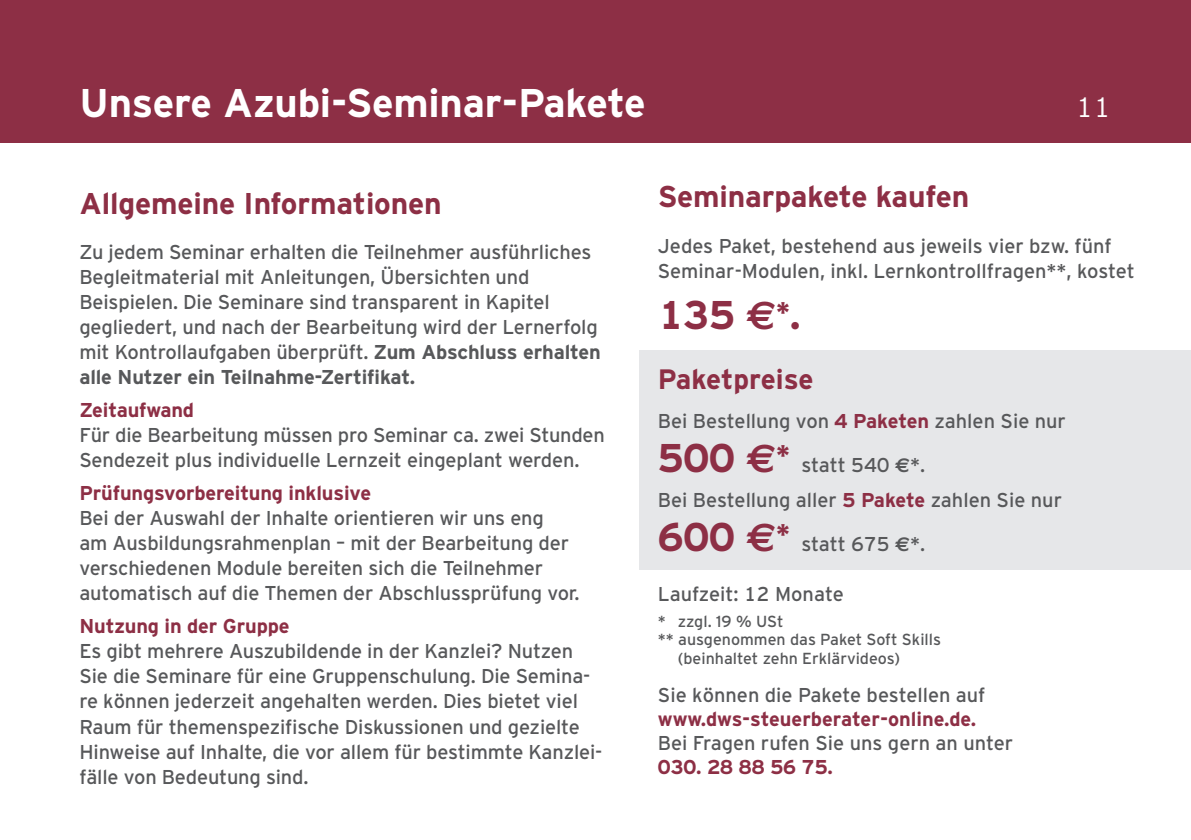
<style>
.page{position:relative;width:1191px;height:840px;background:#fff}
.page>*{position:absolute;margin:0;border:0;box-sizing:border-box;transform-origin:0 0}
.t1{font:700 40px "RBB Interstate";letter-spacing:-.005em;color:#fff}
.t2{font:700 40px "RBB Interstate";color:#8d2f45}
.t3{font:700 30px "RBB Interstate";letter-spacing:-.005em;color:#8d2f45}
.t4{font:700 28px "RBB Interstate";letter-spacing:-.005em;color:#8d2f45}
.t5{font:300 28px "RBB Interstate";color:#fff}
.t6{font:20px/25px "RBB Interstate";letter-spacing:-.01em;color:#57585a}
.t7{font:700 20px "RBB Interstate";letter-spacing:-.01em;color:#8d2f45}
.t8{font:16px "Interstate";color:#57585a}
.s1{font-weight:700}
.s2{font-family:"Euro Sans"}
.s3{font-weight:700;color:#8d2f45}
.s4{font-weight:700;font-size:40px;color:#8d2f45}
.s5{font-family:"Euro Sans";font-weight:700;font-size:40px;color:#8d2f45}
.s6{font-family:"Euro Sans";font-weight:700}
</style>
<div class="page">
<div style="left:639px;top:349px;width:552px;height:220px;background:#e6e7e9"></div>
<div style="left:0;top:0;width:1191px;height:142px;background:#8d2f45"></div>
<h1 class="t1" style="left:79px;top:81px;width:567px">Unsere Azubi-Seminar-Pakete</h1>
<h3 class="t5" style="left:1075px;top:92px;width:37px">11</h3>
<h2 class="t3" style="left:79px;top:186px;width:364px">Allgemeine Informationen</h2>
<p class="t6" style="left:79px;top:239px;width:523px">Zu jedem Seminar erhalten die Teilnehmer ausführliches Begleitmaterial mit Anleitungen, Übersichten und Beispielen. Die Seminare sind transparent in Kapitel gegliedert, und nach der Bearbeitung wird der Lernerfolg mit Kontrollaufgaben überprüft. <span class="s1">Zum Abschluss erhalten alle Nutzer ein Teilnahme-Zertifikat.</span></p>
<p class="t7" style="left:79px;top:398px;width:116px">Zeitaufwand</p>
<p class="t6" style="left:79px;top:422px;width:527px">Für die Bearbeitung müssen pro Seminar ca. zwei Stunden<br>Sendezeit plus individuelle Lernzeit eingeplant werden.</p>
<p class="t7" style="left:79px;top:481px;width:293px">Prüfungsvorbereitung inklusive</p>
<p class="t6" style="left:79px;top:505px;width:502px">Bei der Auswahl der Inhalte orientieren wir uns eng<br>am Ausbildungsrahmenplan – mit der Bearbeitung der verschiedenen Module bereiten sich die Teilnehmer automatisch auf die Themen der Abschlussprüfung vor.</p>
<p class="t7" style="left:79px;top:614px;width:212px">Nutzung in der Gruppe</p>
<p class="t6" style="left:79px;top:638px;width:524px">Es gibt mehrere Auszubildende in der Kanzlei? Nutzen Sie die Seminare für eine Gruppenschulung. Die Semina&shy;re können jederzeit angehalten werden. Dies bietet viel Raum für themenspezifische Diskussionen und gezielte Hinweise auf Inhalte, die vor allem für bestimmte Kanzlei&shy;fälle von Bedeutung sind.</p>
<h2 class="t3" style="left:658px;top:180px;width:313px">Seminarpakete kaufen</h2>
<p class="t6" style="left:658px;top:233px;width:478px">Jedes Paket, bestehend aus jeweils vier bzw. fünf<br>Seminar-Modulen, inkl. Lernkontrollfragen**, kostet</p>
<h1 class="t2" style="left:658px;top:292px;width:144px">135 <span class="s2">E</span><sup>*</sup>.</h1>
<h3 class="t4" style="left:658px;top:363px;width:157px">Paketpreise</h3>
<p class="t6" style="left:658px;top:408px;width:409px">Bei Bestellung von <span class="s3">4 Paketen</span> zahlen Sie nur</p>
<p class="t6" style="left:658px;top:447px;width:406px;line-height:35px"><span class="s4">500</span> <span class="s5">E</span><sup>*</sup> statt 540 <span class="s6">E</span>*.<br>Bei Bestellung aller <span class="s3">5 Pakete</span> zahlen Sie nur</p>
<p class="t6" style="left:658px;top:531px;width:269px"><span class="s4">600</span> <span class="s5">E</span><sup>*</sup> statt 675 <span class="s6">E</span>*.</p>
<p class="t6" style="left:658px;top:581px;width:187px">Laufzeit: 12 Monate</p>
<p class="t8" style="left:658px;top:612px;width:127px">* zzgl. 19 % USt</p>
<p class="t8" style="left:658px;top:630px;width:285px">** ausgenommen das Paket Soft Skills</p>
<p class="t8" style="left:678px;top:649px;width:224px">(beinhaltet zehn Erklärvideos)</p>
<p class="t6" style="left:658px;top:682px;width:329px">Sie können die Pakete bestellen auf</p>
<p class="t7" style="left:658px;top:707px;width:320px">www.dws-steuerberater-online.de.</p>
<p class="t6" style="left:658px;top:730px;width:357px">Bei Fragen rufen Sie uns gern an unter</p>
<p class="t7" style="left:658px;top:755px;width:176px">030. 28 88 56 75.</p>
</div>
